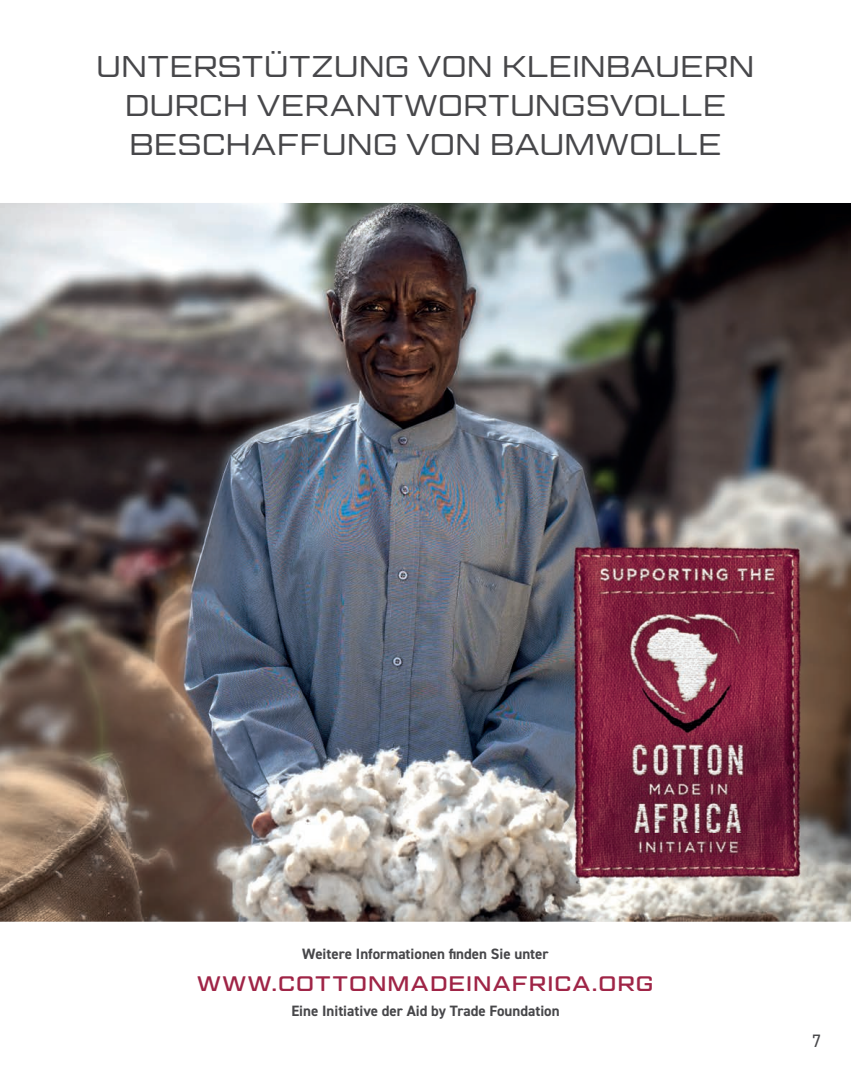
<style>
.page{position:relative;width:851px;height:1072px;background:#fff}
.page>*{position:absolute;margin:0;border:0;box-sizing:border-box;transform-origin:0 0}
.t1{font:300 30px/39px "Geom Graphic";letter-spacing:.01em;color:#47474a;text-align:center}
.t2{font:21px "Geom Graphic";letter-spacing:.07em;color:#9f2446}
.t3{font:18px "DIN2014";color:#47474a}
.t4{font:700 15px "DIN2014";color:#47474a}
</style>
<div class="page">
<img style="left:0;top:203px;width:850px;height:718px">
<img style="left:570px;top:542px;width:233px;height:340px">
<p class="t1" style="left:96px;top:47px;width:659px">UNTERSTÜTZUNG VON KLEINBAUERN<br>DURCH VERANTWORTUNGSVOLLE<br>BESCHAFFUNG VON BAUMWOLLE</p>
<p class="t4" style="left:302px;top:944px;width:248px">Weitere Informationen finden Sie unter</p>
<p class="t2" style="left:197px;top:970px;width:457px">WWW.COTTONMADEINAFRICA.ORG</p>
<p class="t4" style="left:291px;top:1001px;width:270px">Eine Initiative der Aid by Trade Foundation</p>
<p class="t3" style="left:812px;top:1029px;width:10px">7</p>
</div>
